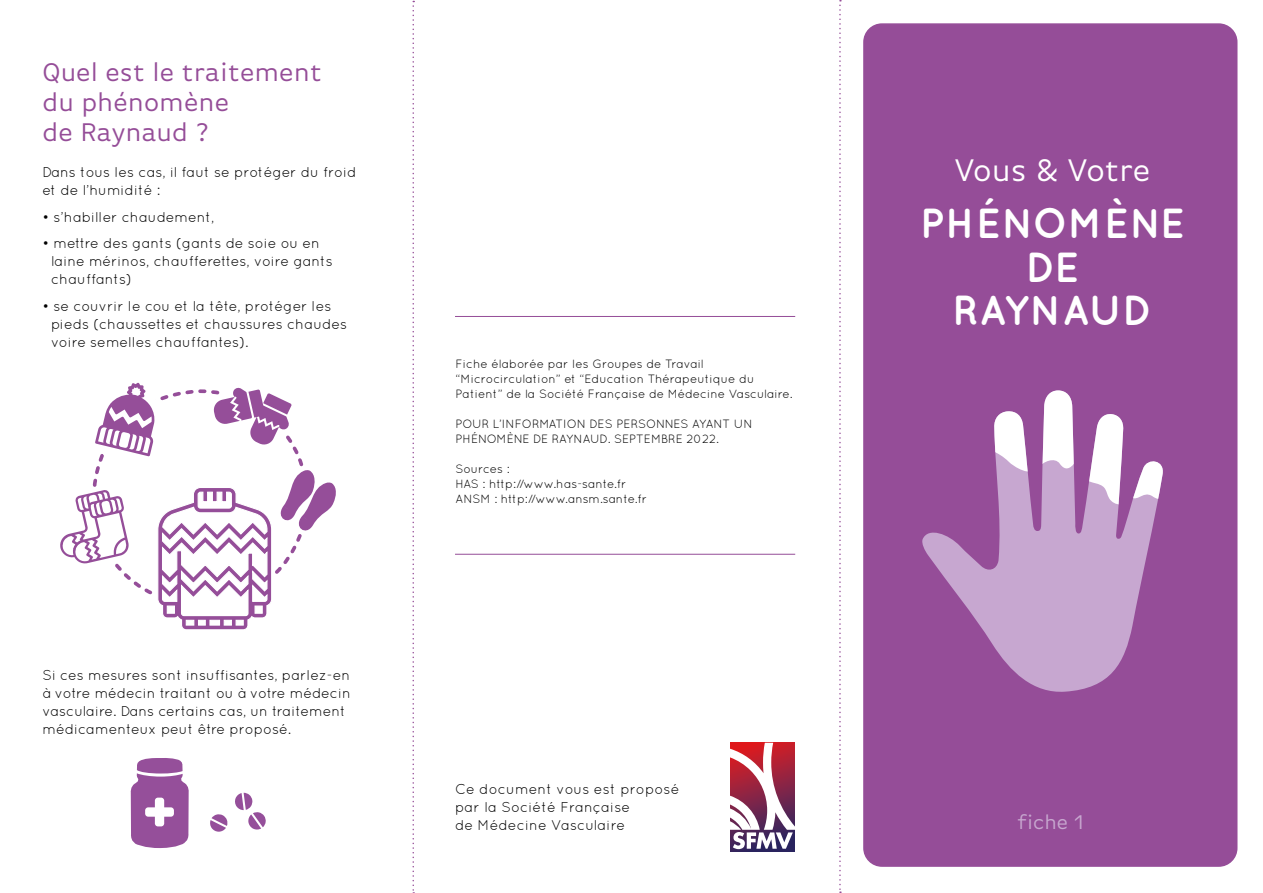
<style>
.page{position:relative;width:1263px;height:893px;background:#fff}
.page>*{position:absolute;margin:0;border:0;box-sizing:border-box;transform-origin:0 0}
.t1{font:700 42px/43.5px "Quicksand";letter-spacing:.01em;color:#fff;text-align:center}
.t2{font:33px "Basic Gothic OT";letter-spacing:-.01em;color:#fff}
.t3{font:27px/30px "Basic Gothic OT";color:#954d98}
.t4{font:21px "Basic Gothic OT";color:#c7a7cf}
.t5{font:14.25px/18px "Quicksand";color:#000}
.t6{font:12px/15px "Quicksand";color:#000}
</style>
<div class="page">
<div style="left:864px;top:24px;width:373px;height:842px;background:#954d98;border-radius:18px"></div>
<div style="left:863px;top:23px;width:374px;height:844px;border:2px solid #954d98;border-radius:18px"></div>
<svg style="left:730px;top:743px;width:65px;height:106px"></svg>
<hr style="left:455px;top:316px;width:340px;height:1px;background:#954d98">
<hr style="left:455px;top:554px;width:340px;height:1px;background:#954d98">
<svg style="left:412px;top:1px;width:2px;height:892px"></svg>
<svg style="left:839px;top:0;width:2px;height:893px"></svg>
<svg style="left:922px;top:507px;width:235px;height:185px;fill:#c7a7d0"></svg>
<svg style="left:994px;top:390px;width:169px;height:117px"></svg>
<svg style="left:1144px;top:577px;width:5px;height:5px"></svg>
<svg style="left:92px;top:389px;width:212px;height:206px"></svg>
<div style="left:97px;top:394px;width:78px;height:78px;background:#fff;border-radius:50%"></div>
<div style="left:61px;top:487px;width:78px;height:78px;background:#fff;border-radius:50%"></div>
<div style="left:153px;top:568px;width:66px;height:67px;background:#fff;border-radius:50%"></div>
<div style="left:219px;top:371px;width:75px;height:75px;background:#fff;border-radius:50%"></div>
<svg style="left:95px;top:383px;width:60px;height:73px"></svg>
<svg style="left:213px;top:387px;width:79px;height:59px"></svg>
<svg style="left:60px;top:490px;width:76px;height:77px"></svg>
<svg style="left:157px;top:470px;width:179px;height:160px"></svg>
<svg style="left:210px;top:814px;width:18px;height:18px"></svg>
<svg style="left:235px;top:793px;width:31px;height:37px"></svg>
<svg style="left:130px;top:758px;width:59px;height:90px;background:#a56aaa"></svg>
<div style="left:155px;top:798px;width:9px;height:28px;background:#fff;border-radius:3px"></div>
<div style="left:145px;top:807px;width:29px;height:10px;background:#fff;border-radius:3px"></div>
<h3 class="t3" style="left:43px;top:58px;width:281px">Quel est le traitement du phénomène<br>de Raynaud ?</h3>
<p class="t5" style="left:43px;top:163px;width:315px">Dans tous les cas, il faut se protéger du froid et de l’humidité :</p>
<p class="t5" style="left:43px;top:208px;width:173px">• s’habiller chaudement,</p>
<p class="t5" style="left:51px;top:234px;width:283px;text-indent:-9px">• mettre des gants (gants de soie ou en laine mérinos, chaufferettes, voire gants chauffants)</p>
<p class="t5" style="left:51px;top:297px;width:297px;text-indent:-9px">• se couvrir le cou et la tête, protéger les pieds (chaussettes et chaussures chaudes voire semelles chauffantes).</p>
<p class="t5" style="left:43px;top:666px;width:310px">Si ces mesures sont insuffisantes, parlez-en à votre médecin traitant ou à votre médecin vasculaire. Dans certains cas, un traitement médicamenteux peut être proposé.</p>
<p class="t6" style="left:456px;top:357px;width:338px">Fiche élaborée par les Groupes de Travail “Microcirculation” et “Education Thérapeutique du<br>Patient” de la Société Française de Médecine Vasculaire.</p>
<p class="t6" style="left:456px;top:417px;width:299px">POUR L’INFORMATION DES PERSONNES AYANT UN<br>PHÉNOMÈNE DE RAYNAUD. SEPTEMBRE 2022.</p>
<p class="t6" style="left:456px;top:462px;width:193px">Sources :<br>HAS : http://www.has-sante.fr<br>ANSM : http://www.ansm.sante.fr</p>
<p class="t5" style="left:455px;top:780px;width:226px">Ce document vous est proposé par la Société Française<br>de Médecine Vasculaire</p>
<h2 class="t2" style="left:954px;top:153px;width:198px">Vous &amp; Votre</h2>
<h1 class="t1" style="left:920px;top:200px;width:267px">PHÉNOMÈNE<br>DE<br>RAYNAUD</h1>
<h3 class="t4" style="left:1017px;top:811px;width:68px">fiche 1</h3>
</div>
